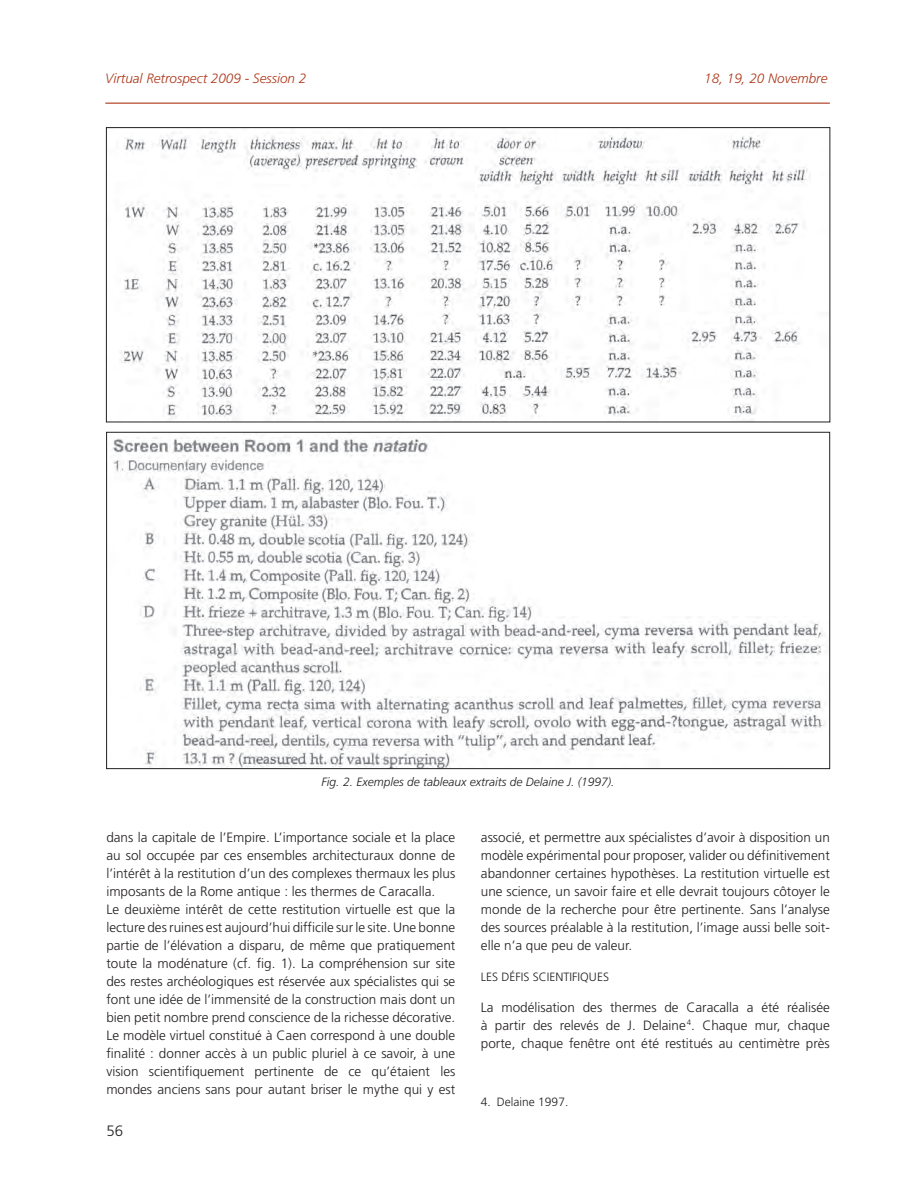
<style>
.page{position:relative;width:915px;height:1191px;background:#fff}
.page>*{position:absolute;margin:0;border:0;box-sizing:border-box;transform-origin:0 0}
.t1{font:300 15px "Frutiger";color:#231f20}
.t2{font:300 13.5px/18px "Frutiger";color:#231f20;text-align:justify}
.t3{font:italic 300 13.5px "Frutiger";color:#ad371a}
.t4{font:italic 300 12px "Frutiger";color:#231f20}
.t5{font:300 12px "Frutiger";color:#231f20}
</style>
<div class="page">
<hr style="left:105px;top:103px;width:724px;height:1px;background:#ad371a">
<img style="left:120px;top:132px;width:690px;height:287px">
<img style="left:113px;top:437px;width:712px;height:330px">
<p class="t3" style="left:105px;top:70px;width:202px">Virtual Retrospect 2009 - Session 2</p>
<p class="t3" style="left:704px;top:70px;width:125px">18, 19, 20 Novembre</p>
<p class="t4" style="left:321px;top:774px;width:294px">Fig. 2. Exemples de tableaux extraits de Delaine J. (1997).</p>
<p class="t2" style="left:106px;top:828px;width:350px;text-align:left">dans la capitale de l’Empire. L’importance sociale et la place au sol occupée par ces ensembles architecturaux donne de l’intérêt à la restitution d’un des complexes thermaux les plus imposants de la Rome antique : les thermes de Caracalla.<br>Le deuxième intérêt de cette restitution virtuelle est que la lecture des ruines est aujourd’hui difficile sur le site. Une bonne partie de l’élévation a disparu, de même que pratiquement toute la modénature (cf. fig. 1). La compréhension sur site des restes archéologiques est réservée aux spécialistes qui se font une idée de l’immensité de la construction mais dont un bien petit nombre prend conscience de la richesse décorative.<br>Le modèle virtuel constitué à Caen correspond à une double finalité : donner accès à un public pluriel à ce savoir, à une vision scientifiquement pertinente de ce qu’étaient les mondes anciens sans pour autant briser le mythe qui y est</p>
<p class="t2" style="left:480px;top:828px;width:350px">associé, et permettre aux spécialistes d’avoir à disposition un modèle expérimental pour proposer, valider ou définitivement abandonner certaines hypothèses. La restitution virtuelle est une science, un savoir faire et elle devrait toujours côtoyer le monde de la recherche pour être pertinente. Sans l’analyse des sources préalable à la restitution, l’image aussi belle soit&shy;elle n’a que peu de valeur.</p>
<p class="t5" style="left:480px;top:970px;width:116px">Les défis sc ientifiques</p>
<p class="t2" style="left:480px;top:998px;width:350px">La modélisation des thermes de Caracalla a été réalisée à partir des relevés de J. Delaine<sup>4</sup>. Chaque mur, chaque porte, chaque fenêtre ont été restitués au centimètre près</p>
<p class="t5" style="left:480px;top:1095px;width:89px">4. Delaine 1997.</p>
<p class="t1" style="left:106px;top:1122px;width:18px">56</p>
</div>
